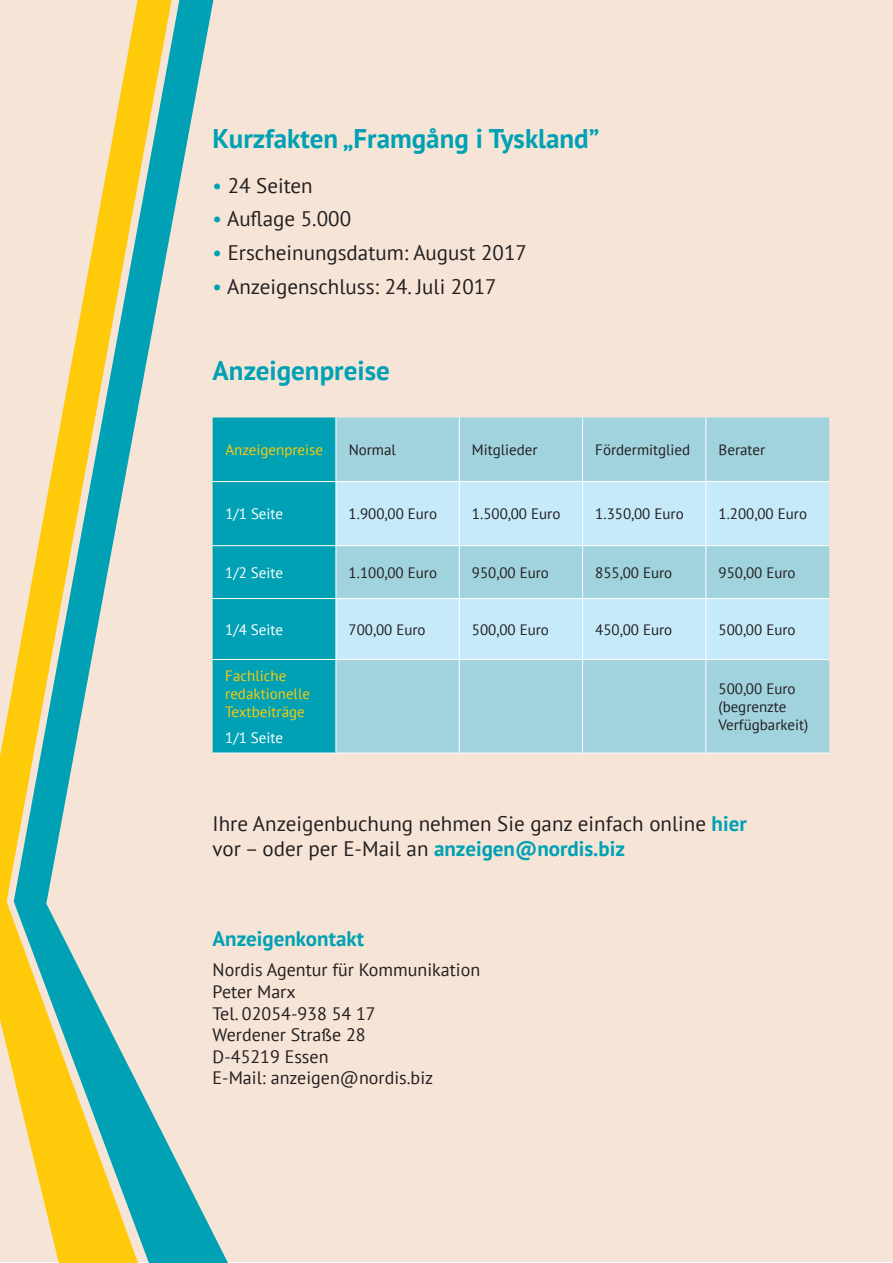
<style>
.page{position:relative;width:893px;height:1263px;background:#fff}
.page>*{position:absolute;margin:0;border:0;box-sizing:border-box;transform-origin:0 0}
.t1{font:700 27px "PT Sans";color:#00a1b4}
.t2{font:21px/25.5px "PT Sans";color:#231f20}
.t3{font:700 21px "PT Sans";color:#00a1b4}
.t4{font:18px/21.6px "PT Sans";color:#231f20}
.t5{font:15px/18px "PT Sans";color:#231f20}
.t6{font:15px/18px "PT Sans";color:#feca0a}
.t7{font:15px "PT Sans";color:#fff}
.s1{color:#00a1b4}
.s2{font-weight:700;color:#00a1b4}
</style>
<div class="page">
<div style="left:0;top:0;width:893px;height:1262px;background:#f6e5d6"></div>
<svg style="left:0;top:679px;width:14px;height:398px;fill:#feca0a"></svg>
<svg style="left:14px;top:0;width:214px;height:1263px"></svg>
<div style="left:213px;top:417px;width:123px;height:336px;background:#00a1b4"></div>
<div style="left:337px;top:417px;width:492px;height:336px;background:#a1d3de"></div>
<svg style="left:337px;top:482px;width:492px;height:177px;background:#bbe3f1"></svg>
<hr style="left:213px;top:481px;width:123px;height:1px;background:#fff">
<hr style="left:213px;top:545px;width:123px;height:1px;background:#fff">
<hr style="left:213px;top:598px;width:123px;height:1px;background:#fff">
<hr style="left:213px;top:659px;width:123px;height:1px;background:#fff">
<hr style="left:213px;top:753px;width:123px;height:1px;background:#fff">
<hr style="left:336px;top:417px;width:1px;height:64px;background:#fff">
<hr style="left:336px;top:482px;width:1px;height:63px;background:#fff">
<hr style="left:336px;top:546px;width:1px;height:52px;background:#fff">
<hr style="left:336px;top:599px;width:1px;height:60px;background:#fff">
<hr style="left:336px;top:660px;width:1px;height:93px;background:#fff">
<hr style="left:459px;top:417px;width:1px;height:64px;background:#fff">
<hr style="left:459px;top:482px;width:1px;height:63px;background:#fff">
<hr style="left:459px;top:546px;width:1px;height:52px;background:#fff">
<hr style="left:459px;top:599px;width:1px;height:60px;background:#fff">
<hr style="left:459px;top:660px;width:1px;height:93px;background:#fff">
<hr style="left:336px;top:481px;width:123px;height:1px;background:#fff">
<hr style="left:336px;top:545px;width:123px;height:1px;background:#fff">
<hr style="left:336px;top:598px;width:123px;height:1px;background:#fff">
<hr style="left:336px;top:659px;width:123px;height:1px;background:#fff">
<hr style="left:336px;top:753px;width:123px;height:1px;background:#fff">
<hr style="left:459px;top:481px;width:124px;height:1px;background:#fff">
<hr style="left:583px;top:481px;width:123px;height:1px;background:#fff">
<hr style="left:706px;top:481px;width:123px;height:1px;background:#fff">
<hr style="left:459px;top:545px;width:124px;height:1px;background:#fff">
<hr style="left:583px;top:545px;width:123px;height:1px;background:#fff">
<hr style="left:706px;top:545px;width:123px;height:1px;background:#fff">
<hr style="left:459px;top:598px;width:124px;height:1px;background:#fff">
<hr style="left:583px;top:598px;width:123px;height:1px;background:#fff">
<hr style="left:706px;top:598px;width:123px;height:1px;background:#fff">
<hr style="left:459px;top:659px;width:124px;height:1px;background:#fff">
<hr style="left:583px;top:659px;width:123px;height:1px;background:#fff">
<hr style="left:706px;top:659px;width:123px;height:1px;background:#fff">
<hr style="left:459px;top:753px;width:124px;height:1px;background:#fff">
<hr style="left:583px;top:753px;width:123px;height:1px;background:#fff">
<hr style="left:706px;top:753px;width:123px;height:1px;background:#fff">
<hr style="left:582px;top:417px;width:1px;height:64px;background:#fff">
<hr style="left:705px;top:417px;width:1px;height:64px;background:#fff">
<hr style="left:582px;top:482px;width:1px;height:63px;background:#fff">
<hr style="left:705px;top:482px;width:1px;height:63px;background:#fff">
<hr style="left:582px;top:546px;width:1px;height:52px;background:#fff">
<hr style="left:705px;top:546px;width:1px;height:52px;background:#fff">
<hr style="left:582px;top:599px;width:1px;height:60px;background:#fff">
<hr style="left:705px;top:599px;width:1px;height:60px;background:#fff">
<hr style="left:582px;top:660px;width:1px;height:93px;background:#fff">
<hr style="left:705px;top:660px;width:1px;height:93px;background:#fff">
<h1 class="t1" style="left:213px;top:120px;width:388px">Kurzfakten „Framgång i Tyskland”</h1>
<h2 class="t2" style="left:213px;top:172px;width:102px"><span class="s1">•</span> 24 Seiten</h2>
<h2 class="t2" style="left:213px;top:206px;width:140px"><span class="s1">•</span> Auflage 5.000</h2>
<h2 class="t2" style="left:213px;top:239px;width:316px"><span class="s1">•</span> Erscheinungsdatum: August 2017</h2>
<h2 class="t2" style="left:213px;top:273px;width:286px"><span class="s1">•</span> Anzeigenschluss: 24. Juli 2017</h2>
<h1 class="t1" style="left:213px;top:353px;width:179px">Anzeigenpreise</h1>
<p class="t6" style="left:225px;top:440px;width:99px">Anzeigenpreise</p>
<p class="t5" style="left:349px;top:440px;width:49px">Normal</p>
<p class="t5" style="left:472px;top:440px;width:67px">Mitglieder</p>
<p class="t5" style="left:595px;top:440px;width:96px">Fördermitglied</p>
<p class="t5" style="left:719px;top:440px;width:48px">Berater</p>
<p class="t7" style="left:225px;top:504px;width:59px">1/1 Seite</p>
<p class="t5" style="left:349px;top:505px;width:90px">1.900,00 Euro</p>
<p class="t5" style="left:472px;top:505px;width:90px">1.500,00 Euro</p>
<p class="t5" style="left:595px;top:505px;width:90px">1.350,00 Euro</p>
<p class="t5" style="left:719px;top:505px;width:90px">1.200,00 Euro</p>
<p class="t7" style="left:225px;top:563px;width:59px">1/2 Seite</p>
<p class="t5" style="left:349px;top:563px;width:90px">1.100,00 Euro</p>
<p class="t5" style="left:472px;top:563px;width:79px">950,00 Euro</p>
<p class="t5" style="left:595px;top:563px;width:79px">855,00 Euro</p>
<p class="t5" style="left:718px;top:563px;width:79px">950,00 Euro</p>
<p class="t7" style="left:225px;top:620px;width:59px">1/4 Seite</p>
<p class="t5" style="left:349px;top:620px;width:79px">700,00 Euro</p>
<p class="t5" style="left:472px;top:620px;width:79px">500,00 Euro</p>
<p class="t5" style="left:595px;top:620px;width:79px">450,00 Euro</p>
<p class="t5" style="left:718px;top:620px;width:79px">500,00 Euro</p>
<p class="t6" style="left:225px;top:666px;width:86px">Fachliche redaktionelle<br>Textbeiträge</p>
<p class="t7" style="left:225px;top:728px;width:59px">1/1 Seite</p>
<p class="t5" style="left:718px;top:679px;width:91px">500,00 Euro (begrenzte<br>Verfügbarkeit)</p>
<h2 class="t2" style="left:213px;top:810px;width:536px">Ihre Anzeigenbuchung nehmen Sie ganz einfach online <span class="s2">hier </span>vor – oder per E-Mail an <span class="s2">anzeigen@nordis.biz</span></h2>
<h2 class="t3" style="left:213px;top:925px;width:153px">Anzeigenkontakt</h2>
<p class="t4" style="left:213px;top:959px;width:269px">Nordis Agentur für Kommunikation<br>Peter Marx<br>Tel. 02054-938 54 17<br>Werdener Straße 28<br>D-45219 Essen<br>E-Mail: anzeigen@nordis.biz</p>
</div>
